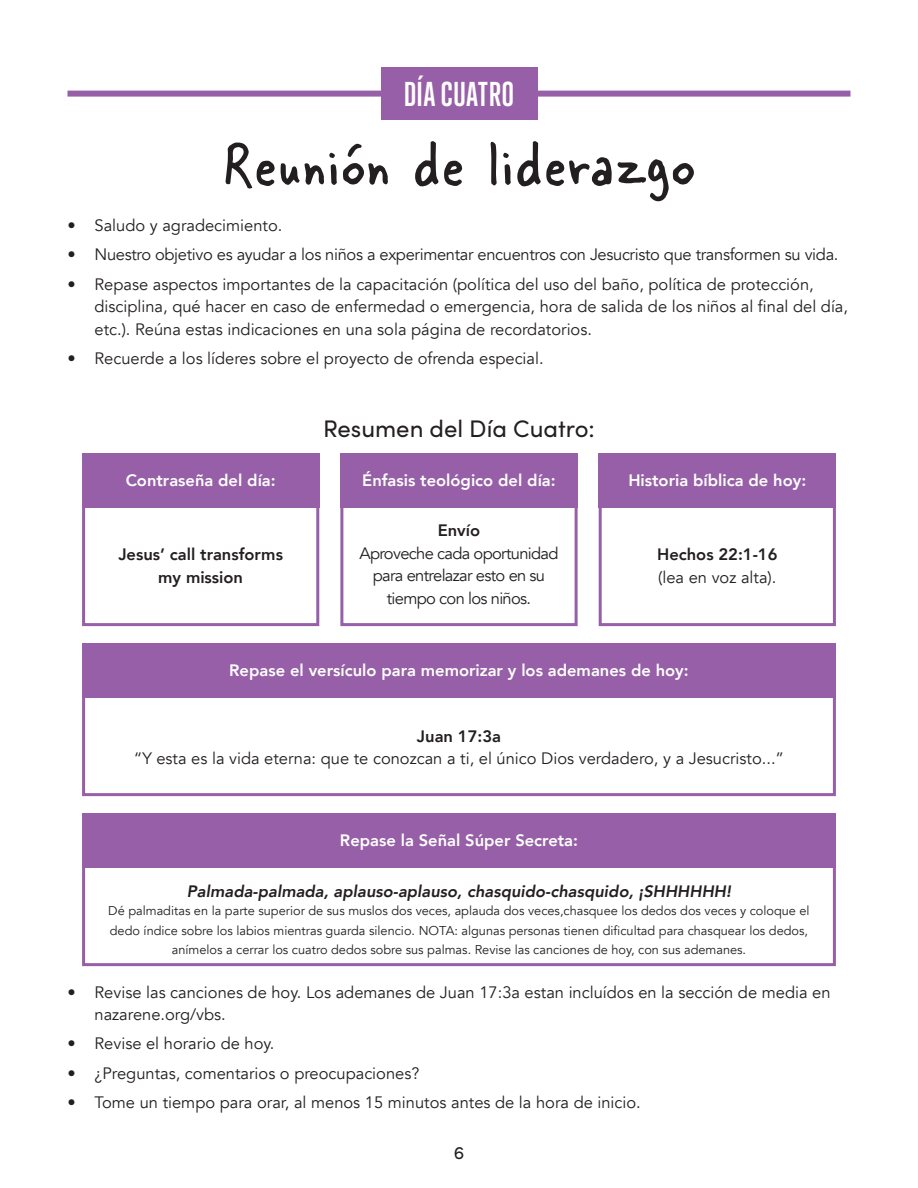
<style>
.page{position:relative;width:918px;height:1188px;background:#fff}
.page>*{position:absolute;margin:0;border:0;box-sizing:border-box;transform-origin:0 0}
.t1{font:67.5px "Skippy Sharp";letter-spacing:.04em;color:#231f20}
.t2{font:700 31.5px "Trump Gothic Pro";letter-spacing:.025em;color:#fff}
.t3{font:24px "Sofia Pro";color:#231f20}
.t4{font:18px "Sofia Pro";color:#231f20}
.t5{font:16.5px/22.5px "Avenir";color:#231f20}
.t6{font:800 16.5px "Avenir";color:#fff}
.t7{font:16.5px "Avenir";letter-spacing:-.02em;color:#231f20}
.t8{font:16.5px/22.5px "Avenir";letter-spacing:-.04em;color:#231f20;text-align:center}
.t9{font:italic 800 16.5px "Avenir";color:#231f20}
.t10{font:800 16.5px/22.5px "Avenir";color:#231f20;text-align:center}
.t11{font:12.75px/19.5px "Avenir";color:#231f20;text-align:center}
</style>
<div class="page">
<div style="left:82px;top:644px;width:754px;height:54px;background:#965fa7"></div>
<div style="left:82px;top:644px;width:754px;height:152px;border:3px solid #965fa7"></div>
<div style="left:340px;top:453px;width:238px;height:55px;background:#965fa7"></div>
<div style="left:340px;top:453px;width:238px;height:173px;border:3px solid #965fa7"></div>
<div style="left:82px;top:453px;width:237px;height:55px;background:#965fa7"></div>
<div style="left:82px;top:453px;width:237px;height:173px;border:3px solid #965fa7"></div>
<div style="left:68px;top:91px;width:782px;height:6px;background:#965fa7"></div>
<div style="left:381px;top:68px;width:156px;height:52px;background:#965fa7"></div>
<div style="left:599px;top:453px;width:237px;height:55px;background:#965fa7"></div>
<div style="left:599px;top:453px;width:237px;height:173px;border:3px solid #965fa7"></div>
<div style="left:82px;top:814px;width:754px;height:54px;background:#965fa7"></div>
<div style="left:82px;top:814px;width:754px;height:152px;border:3px solid #965fa7"></div>
<h2 class="t2" style="left:404px;top:75px;width:111px">DÍA CUATRO</h2>
<h1 class="t1" style="left:224px;top:116px;width:471px">Reunión de liderazgo</h1>
<p class="t5" style="left:68px;top:215px;width:216px">• Saludo y agradecimiento.</p>
<p class="t7" style="left:68px;top:245px;width:772px">• Nuestro objetivo es ayudar a los niños a experimentar encuentros con Jesucristo que transformen su vida.</p>
<p class="t5" style="left:94px;top:273px;width:755px;text-indent:-27px">• Repase aspectos importantes de la capacitación (política del uso del baño, política de protección, disciplina, qué hacer en caso de enfermedad o emergencia, hora de salida de los niños al final del día, etc.). Reúna estas indicaciones en una sola página de recordatorios.</p>
<p class="t5" style="left:68px;top:347px;width:478px">• Recuerde a los líderes sobre el proyecto de ofrenda especial.</p>
<h3 class="t3" style="left:323px;top:412px;width:273px">Resumen del Día Cuatro:</h3>
<p class="t6" style="left:126px;top:467px;width:152px">Contraseña del día:</p>
<p class="t6" style="left:362px;top:467px;width:195px">Énfasis teológico del día:</p>
<p class="t6" style="left:628px;top:467px;width:179px">Historia bíblica de hoy:</p>
<p class="t10" style="left:118px;top:543px;width:166px">Jesus’ call transforms my mission</p>
<p class="t10" style="left:438px;top:519px;width:44px">Envío</p>
<p class="t8" style="left:359px;top:542px;width:201px">Aproveche cada oportunidad para entrelazar esto en su tiempo con los niños.</p>
<p class="t10" style="left:657px;top:543px;width:122px">Hechos 22:1-16</p>
<p class="t5" style="left:658px;top:566px;width:120px">(lea en voz alta).</p>
<p class="t6" style="left:229px;top:658px;width:461px">Repase el versículo para memorizar y los ademanes de hoy:</p>
<p class="t10" style="left:417px;top:725px;width:85px">Juan 17:3a</p>
<p class="t5" style="left:134px;top:748px;width:652px">“Y esta es la vida eterna: que te conozcan a ti, el único Dios verdadero, y a Jesucristo...”</p>
<p class="t6" style="left:340px;top:828px;width:240px">Repase la Señal Súper Secreta:</p>
<p class="t9" style="left:187px;top:882px;width:546px">Palmada-palmada, aplauso-aplauso, chasquido-chasquido, ¡SHHHHHH!</p>
<p class="t11" style="left:108px;top:901px;width:703px">Dé palmaditas en la parte superior de sus muslos dos veces, aplauda dos veces,chasquee los dedos dos veces y coloque el dedo índice sobre los labios mientras guarda silencio. NOTA: algunas personas tienen dificultad para chasquear los dedos, anímelos a cerrar los cuatro dedos sobre sus palmas. Revise las canciones de hoy, con sus ademanes.</p>
<p class="t5" style="left:94px;top:981px;width:738px;text-indent:-27px">• Revise las canciones de hoy. Los ademanes de Juan 17:3a estan incluídos en la sección de media en nazarene.org/vbs.</p>
<p class="t5" style="left:68px;top:1033px;width:209px">• Revise el horario de hoy.</p>
<p class="t5" style="left:68px;top:1062px;width:353px">• ¿Preguntas, comentarios o preocupaciones?</p>
<p class="t5" style="left:68px;top:1091px;width:575px">• Tome un tiempo para orar, al menos 15 minutos antes de la hora de inicio.</p>
<p class="t4" style="left:454px;top:1140px;width:12px">6</p>
</div>
